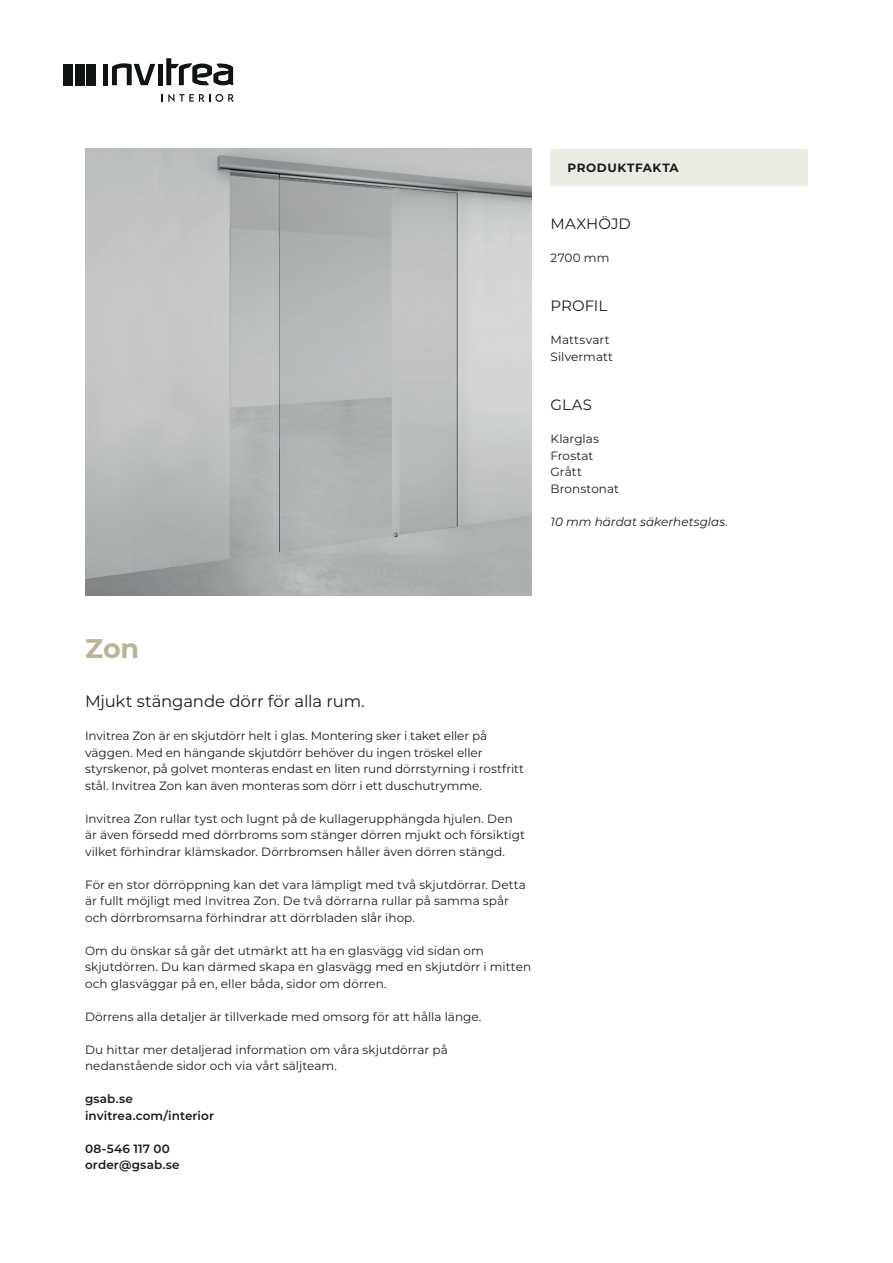
<style>
.page{position:relative;width:893px;height:1263px;background:#fff}
.page>*{position:absolute;margin:0;border:0;box-sizing:border-box;transform-origin:0 0}
.t1{font:700 27px "Montserrat";color:#bab495}
.t2{font:16.5px "Montserrat";letter-spacing:-.01em;color:#181d1c}
.t3{font:15px "Montserrat";color:#181d1c}
.t4{font:12px/16.5px "Montserrat";color:#181d1c}
.t5{font:600 12px/16.5px "Montserrat";letter-spacing:.01em;color:#181d1c}
.t6{font:italic 12px "Montserrat";letter-spacing:.005em;color:#181d1c}
.t7{font:700 12px "Montserrat";letter-spacing:.045em;color:#181d1c}
</style>
<div class="page">
<img style="left:85px;top:149px;width:446px;height:446px">
<div style="left:551px;top:149px;width:257px;height:37px;background:#ebeae3"></div>
<div style="left:86px;top:64px;width:10px;height:21px;background:#101415"></div>
<div style="left:75px;top:64px;width:9px;height:21px;background:#101415"></div>
<div style="left:64px;top:64px;width:9px;height:21px;background:#101415"></div>
<div style="left:103px;top:64px;width:5px;height:21px;background:#101415"></div>
<svg style="left:112px;top:63px;width:43px;height:22px"></svg>
<hr style="left:158px;top:64px;width:4px;height:21px;background:#101415">
<svg style="left:166px;top:58px;width:67px;height:28px"></svg>
<svg style="left:162px;top:94px;width:72px;height:8px"></svg>
<p class="t7" style="left:568px;top:159px;width:113px">PRODUKTFAKTA</p>
<p class="t3" style="left:551px;top:213px;width:82px">MAXHÖJD</p>
<p class="t4" style="left:551px;top:249px;width:60px">2700 mm</p>
<p class="t3" style="left:551px;top:296px;width:58px">PROFIL</p>
<p class="t4" style="left:551px;top:331px;width:64px">Mattsvart<br>Silvermatt</p>
<p class="t3" style="left:551px;top:395px;width:43px">GLAS</p>
<p class="t4" style="left:551px;top:430px;width:70px">Klarglas<br>Frostat<br>Grått<br>Bronstonat</p>
<p class="t6" style="left:551px;top:513px;width:179px">10 mm härdat säkerhetsglas.</p>
<h1 class="t1" style="left:85px;top:629px;width:56px">Zon</h1>
<h2 class="t2" style="left:85px;top:690px;width:281px">Mjukt stängande dörr för alla rum.</h2>
<p class="t4" style="left:85px;top:727px;width:441px">Invitrea Zon är en skjutdörr helt i glas. Montering sker i taket eller på väggen. Med en hängande skjutdörr behöver du ingen tröskel eller styrskenor, på golvet monteras endast en liten rund dörrstyrning i rostfritt stål. Invitrea Zon kan även monteras som dörr i ett duschutrymme.</p>
<p class="t4" style="left:85px;top:810px;width:441px">Invitrea Zon rullar tyst och lugnt på de kullagerupphängda hjulen. Den är även försedd med dörrbroms som stänger dörren mjukt och försiktigt vilket förhindrar klämskador. Dörrbromsen håller även dörren stängd.</p>
<p class="t4" style="left:85px;top:876px;width:442px">För en stor dörröppning kan det vara lämpligt med två skjutdörrar. Detta är fullt möjligt med Invitrea Zon. De två dörrarna rullar på samma spår och dörrbromsarna förhindrar att dörrbladen slår ihop.</p>
<p class="t4" style="left:85px;top:942px;width:448px">Om du önskar så går det utmärkt att ha en glasvägg vid sidan om skjutdörren. Du kan därmed skapa en glasvägg med en skjutdörr i mitten och glasväggar på en, eller båda, sidor om dörren.</p>
<p class="t4" style="left:85px;top:1008px;width:398px">Dörrens alla detaljer är tillverkade med omsorg för att hålla länge.</p>
<p class="t4" style="left:85px;top:1041px;width:364px">Du hittar mer detaljerad information om våra skjutdörrar på nedanstående sidor och via vårt säljteam.</p>
<p class="t5" style="left:85px;top:1090px;width:131px">gsab.se invitrea.com/interior</p>
<p class="t5" style="left:85px;top:1140px;width:96px">08-546 117 00 order@gsab.se</p>
</div>
